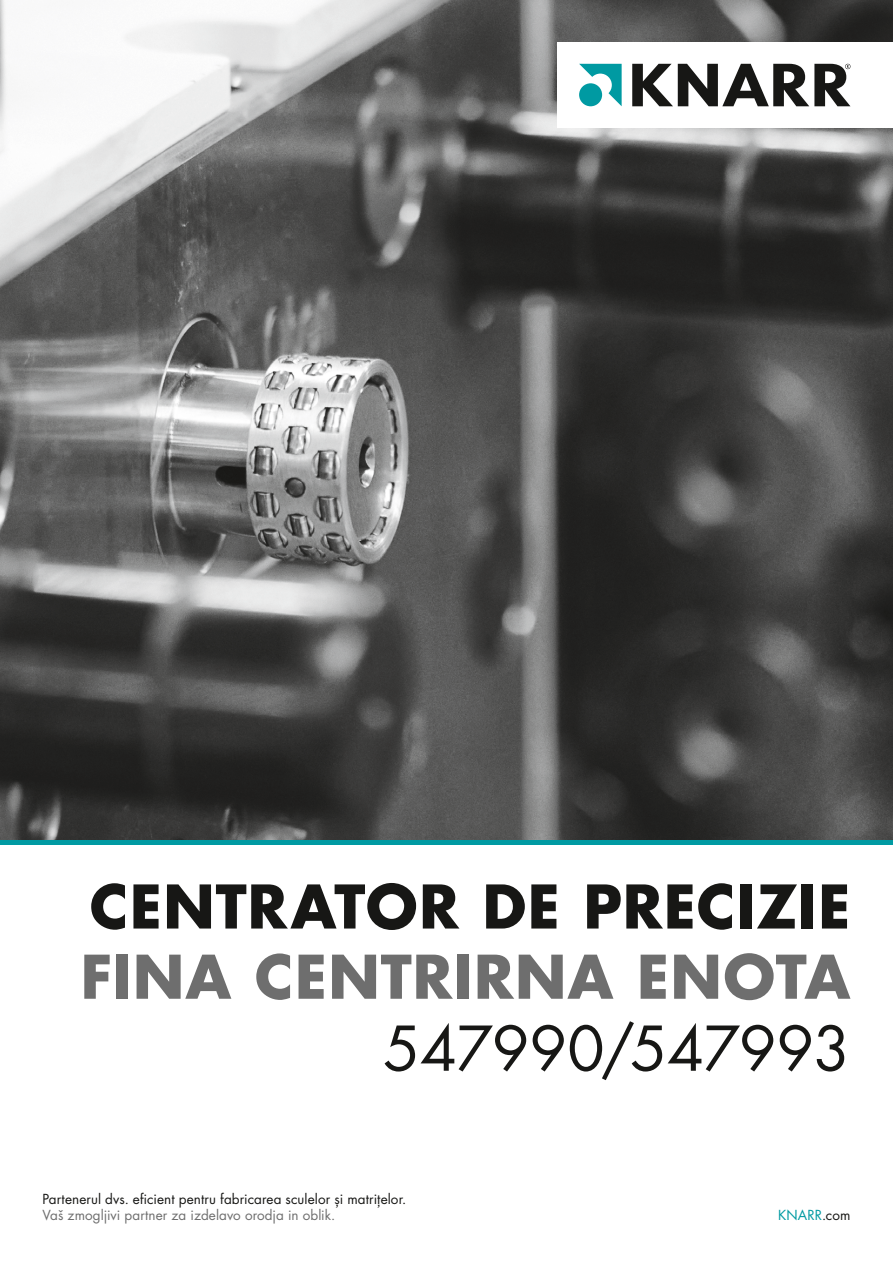
<style>
.page{position:relative;width:893px;height:1263px;background:#fff}
.page>*{position:absolute;margin:0;border:0;box-sizing:border-box;transform-origin:0 0}
.t1{font:60px "Futura LT Pro";letter-spacing:-.005em;color:#171715}
.t2{font:700 58.5px "Futura LT Pro";letter-spacing:.015em;color:#171715}
.t3{font:700 58.5px "Futura LT Pro";letter-spacing:.02em;color:#6e6e6e}
.t4{font:13.5px "Futura LT Pro";letter-spacing:.005em;color:#171715}
.t5{font:13.5px "Futura LT Pro";letter-spacing:.005em;color:#6e6e6e}
.t6{font:13.5px "Futura LT Pro";letter-spacing:.005em;color:#009aa2}
.s1{color:#171715}
</style>
<div class="page">
<img style="left:0;top:0;width:893px;height:840px">
<hr style="left:0;top:840px;width:893px;height:4px;background:#009aa2">
<div style="left:558px;top:43px;width:335px;height:85px;background:#fff"></div>
<svg style="left:579px;top:64px;width:43px;height:42px"></svg>
<div style="left:579px;top:83px;width:23px;height:23px;background:#009aa2;border-radius:50%"></div>
<svg style="left:632px;top:64px;width:218px;height:42px"></svg>
<h2 class="t2" style="left:90px;top:861px;width:762px">CENTRATOR DE PRECIZIE</h2>
<h2 class="t3" style="left:81px;top:932px;width:771px">FINA CENTRIRNA ENOTA</h2>
<h1 class="t1" style="left:383px;top:1008px;width:468px">547990/547993</h1>
<p class="t4" style="left:43px;top:1190px;width:365px">Partenerul dvs. eficient pentru fabricarea sculelor și matrițelor.</p>
<p class="t5" style="left:43px;top:1206px;width:294px">Vaš zmogljivi partner za izdelavo orodja in oblik.</p>
<p class="t6" style="left:778px;top:1206px;width:74px">KNARR<span class="s1">.com</span></p>
</div>
